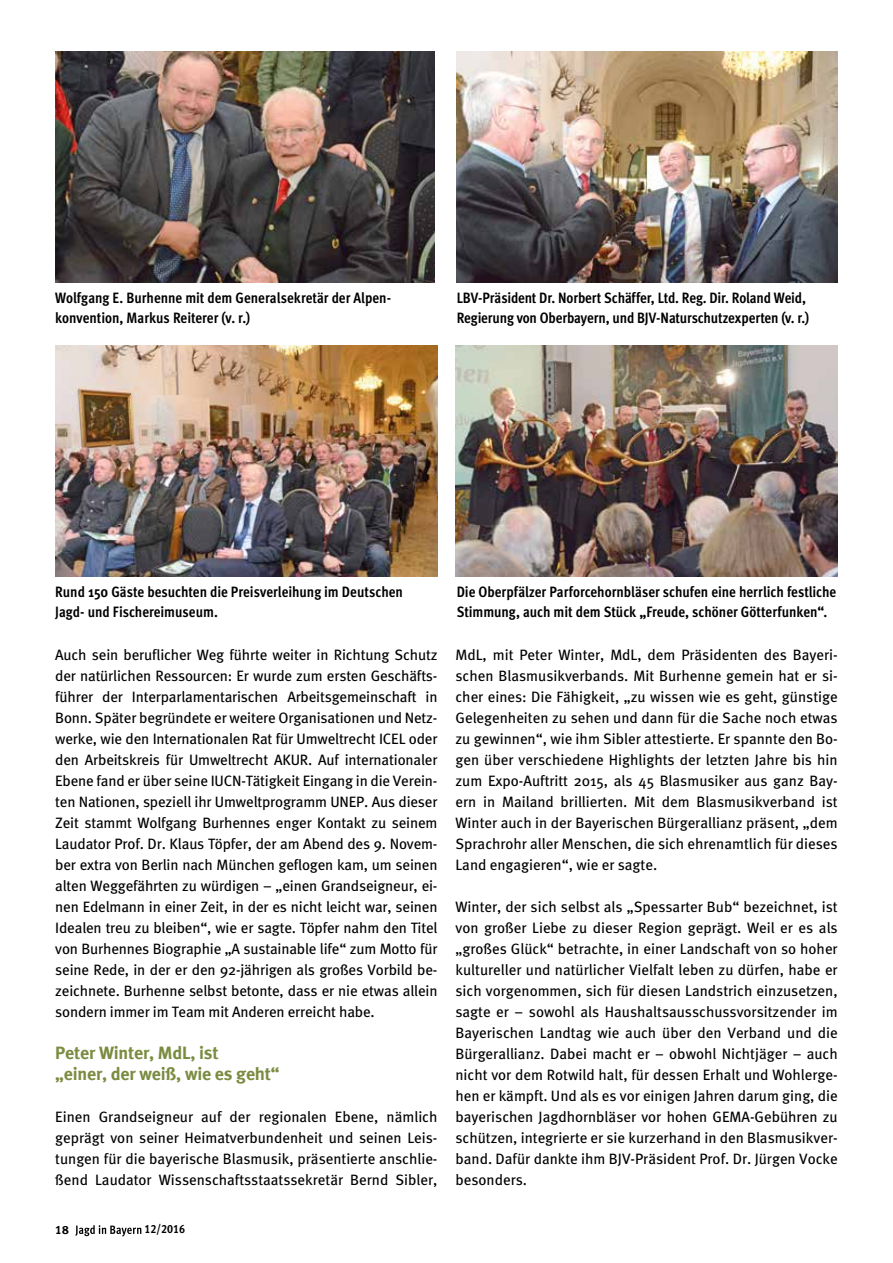
<style>
.page{position:relative;width:893px;height:1263px;background:#fff}
.page>*{position:absolute;margin:0;border:0;box-sizing:border-box;transform-origin:0 0}
.t1{font:18px/21px "Meta Bold LF";letter-spacing:-.01em;color:#7b8c41}
.t2{font:15px/21px "Meta";color:#000;text-align:justify}
.t3{font:700 15px/19.5px "Meta Cond";letter-spacing:-.005em;color:#000}
.t4{font:12px "Meta Cond Bold LF";color:#000}
.t5{font:12px "Meta Bold LF";color:#000}
</style>
<div class="page">
<svg style="left:75px;top:1225px;width:66px;height:11px"></svg>
<img style="left:55px;top:52px;width:380px;height:231px">
<img style="left:457px;top:52px;width:381px;height:230px">
<img style="left:55px;top:345px;width:382px;height:231px">
<img style="left:455px;top:345px;width:383px;height:231px">
<p class="t3" style="left:55px;top:288px;width:337px">Wolfgang E. Burhenne mit dem Generalsekretär der Alpen&shy;konvention, Markus Reiterer (v. r.)</p>
<p class="t3" style="left:457px;top:288px;width:354px">LBV-Präsident Dr. Norbert Schäffer, Ltd. Reg. Dir. Roland Weid,<br>Regierung von Oberbayern, und BJV-Naturschutzexperten (v. r.)</p>
<p class="t3" style="left:55px;top:582px;width:349px">Rund 150 Gäste besuchten die Preisverleihung im Deutschen<br>Jagd- und Fischereimuseum.</p>
<p class="t3" style="left:457px;top:582px;width:381px">Die Oberpfälzer Parforcehornbläser schufen eine herrlich festliche<br>Stimmung, auch mit dem Stück „Freude, schöner Götterfunken“.</p>
<p class="t2" style="left:55px;top:644px;width:384px">Auch sein beruflicher Weg führte weiter in Richtung Schutz der natürlichen Ressourcen: Er wurde zum ersten Geschäfts&shy;führer der Interparlamentarischen Arbeitsgemeinschaft in Bonn. Später begründete er weitere Organisationen und Netz&shy;werke, wie den Internationalen Rat für Umweltrecht ICEL oder den Arbeitskreis für Umweltrecht AKUR. Auf internationaler Ebene fand er über seine IUCN-Tätigkeit Eingang in die Verein&shy;ten Nationen, speziell ihr Umweltprogramm UNEP. Aus dieser Zeit stammt Wolfgang Burhennes enger Kontakt zu seinem Laudator Prof. Dr. Klaus Töpfer, der am Abend des 9. Novem&shy;ber extra von Berlin nach München geflogen kam, um seinen alten Weggefährten zu würdigen – „einen Grandseigneur, ei&shy;nen Edelmann in einer Zeit, in der es nicht leicht war, seinen Idealen treu zu bleiben“, wie er sagte. Töpfer nahm den Titel von Burhennes Biographie „A sustainable life“ zum Motto für seine Rede, in der er den 92-jährigen als großes Vorbild be&shy;zeichnete. Burhenne selbst betonte, dass er nie etwas allein sondern immer im Team mit Anderen erreicht habe.</p>
<p class="t1" style="left:55px;top:1042px;width:226px">Peter Winter, MdL, ist<br>„einer, der weiß, wie es geht“</p>
<p class="t2" style="left:55px;top:1106px;width:384px">Einen Grandseigneur auf der regionalen Ebene, nämlich geprägt von seiner Heimatverbundenheit und seinen Leis&shy;tungen für die bayerische Blasmusik, präsentierte anschlie&shy;ßend Laudator Wissenschaftsstaatssekretär Bernd Sibler,</p>
<p class="t5" style="left:55px;top:1222px;width:15px">18</p>
<p class="t4" style="left:145px;top:1222px;width:42px">12/2016</p>
<p class="t2" style="left:455px;top:644px;width:384px">MdL, mit Peter Winter, MdL, dem Präsidenten des Bayeri&shy;schen Blasmusikverbands. Mit Burhenne gemein hat er si&shy;cher eines: Die Fähigkeit, „zu wissen wie es geht, günstige Gelegenheiten zu sehen und dann für die Sache noch etwas zu gewinnen“, wie ihm Sibler attestierte. Er spannte den Bo&shy;gen über verschiedene Highlights der letzten Jahre bis hin zum Expo-Auftritt 2015, als 45 Blasmusiker aus ganz Bay&shy;ern in Mailand brillierten. Mit dem Blasmusikverband ist Winter auch in der Bayerischen Bürgerallianz präsent, „dem Sprachrohr aller Menschen, die sich ehrenamtlich für dieses Land engagieren“, wie er sagte.</p>
<p class="t2" style="left:455px;top:896px;width:384px">Winter, der sich selbst als „Spessarter Bub“ bezeichnet, ist von großer Liebe zu dieser Region geprägt. Weil er es als „großes Glück“ betrachte, in einer Landschaft von so hoher kultureller und natürlicher Vielfalt leben zu dürfen, habe er sich vorgenommen, sich für diesen Landstrich einzusetzen, sagte er – sowohl als Haushaltsausschussvorsitzender im Bayerischen Landtag wie auch über den Verband und die Bürgerallianz. Dabei macht er – obwohl Nichtjäger – auch nicht vor dem Rotwild halt, für dessen Erhalt und Wohlerge&shy;hen er kämpft. Und als es vor einigen Jahren darum ging, die bayerischen Jagdhornbläser vor hohen GEMA-Gebühren zu schützen, integrierte er sie kurzerhand in den Blasmusikver&shy;band. Dafür dankte ihm BJV-Präsident Prof. Dr. Jürgen Vocke besonders.</p>
</div>
